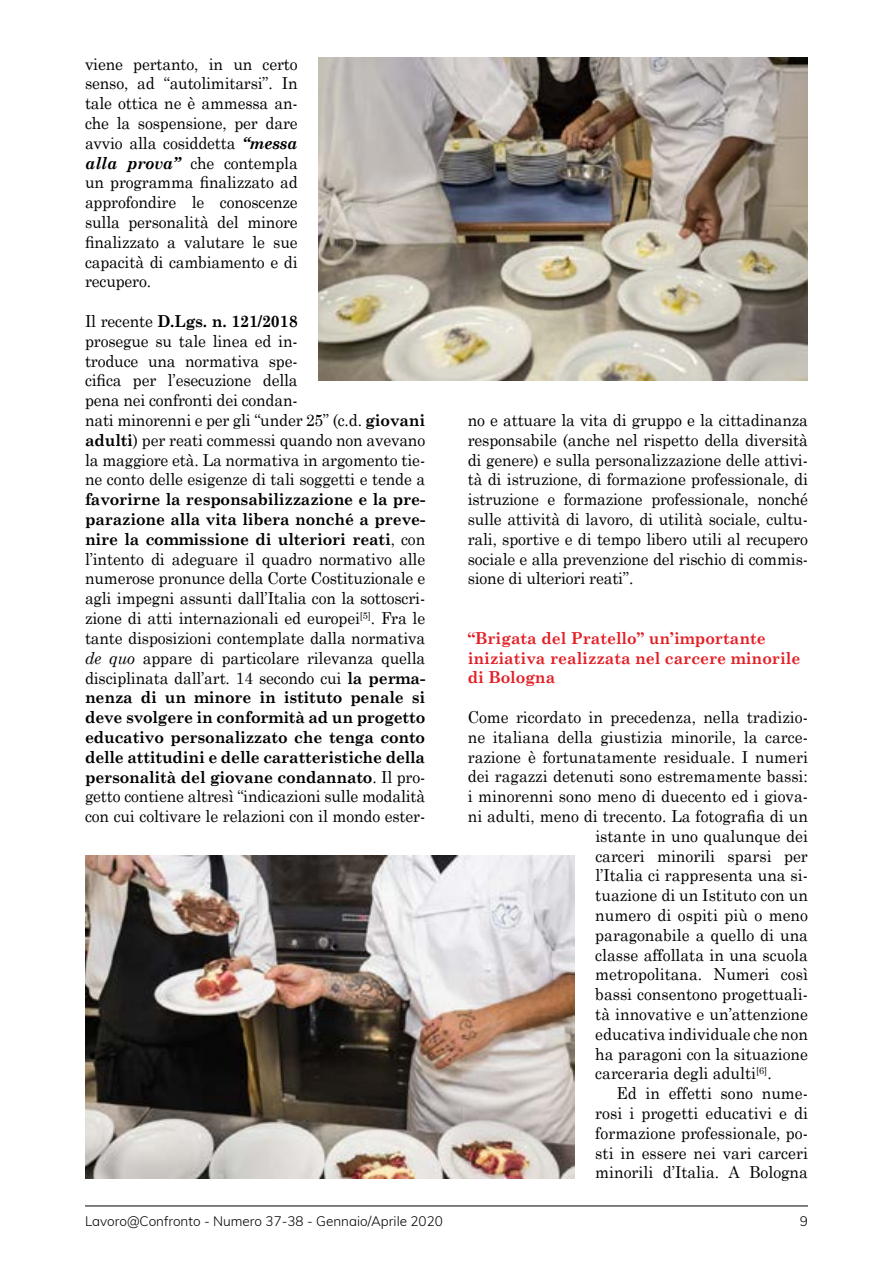
<style>
.page{position:relative;width:893px;height:1263px;background:#fff}
.page>*{position:absolute;margin:0;border:0;box-sizing:border-box;transform-origin:0 0}
.t1{font:16.5px/19.8px "Century Schoolbook";color:#000;text-align:justify;scale:.95 1}
.t2{font:700 16.5px/19.8px "Century Schoolbook";color:#e21f26;scale:.95 1}
.t3{font:300 13.5px "Muli";color:#000}
.s1{font-weight:700;font-style:italic}
.s2{font-weight:700}
.s3{font-style:italic}
</style>
<div class="page">
<hr style="left:85px;top:1205px;width:723px;height:1px;background:#000">
<img style="left:319px;top:57px;width:489px;height:324px">
<img style="left:85px;top:855px;width:489px;height:323px">
<p class="t1" style="left:85px;top:53px;width:225px">viene pertanto, in un certo senso, ad “autolimitarsi”. In tale ottica ne è ammessa an&shy;che la sospensione, per dare avvio alla cosiddetta <span class="s1">“messa alla prova”</span> che contempla un programma finalizzato ad approfondire le conoscenze sulla personalità del minore finalizzato a valutare le sue capacità di cambiamento e di recupero.</p>
<p class="t1" style="left:85px;top:311px;width:360px;text-align:left">Il recente <span class="s2">D.Lgs. n. 121/2018<br></span>prosegue su tale linea ed in-<br>troduce una normativa spe-<br>cifica per l’esecuzione della<br>pena nei confronti dei condan-<br>nati minorenni e per gli “under 25” (c.d. <span class="s2">giovani adulti</span>) per reati commessi quando non avevano la maggiore età. La normativa in argomento tie&shy;ne conto delle esigenze di tali soggetti e tende a</p>
<p class="t1" style="left:85px;top:489px;width:360px"><span class="s2">favorirne la responsabilizzazione e la pre&shy;parazione alla vita libera nonché a preve&shy;nire la commissione di ulteriori reati</span>, con l’intento di adeguare il quadro normativo alle numerose pronunce della Corte Costituzionale e agli impegni assunti dall’Italia con la sottoscri&shy;zione di atti internazionali ed europei<sup>[5]</sup>. Fra le tante disposizioni contemplate dalla normativa <span class="s3">de quo</span> appare di particolare rilevanza quella disciplinata dall’art. 14 secondo cui <span class="s2">la perma&shy;nenza di un minore in istituto penale si deve svolgere in conformità ad un progetto educativo personalizzato che tenga conto delle attitudini e delle caratteristiche della personalità del giovane condannato</span>. Il pro&shy;getto contiene altresì “indicazioni sulle modalità con cui coltivare le relazioni con il mondo ester-</p>
<p class="t1" style="left:468px;top:410px;width:360px">no e attuare la vita di gruppo e la cittadinanza responsabile (anche nel rispetto della diversità di genere) e sulla personalizzazione delle attivi&shy;tà di istruzione, di formazione professionale, di istruzione e formazione professionale, nonché sulle attività di lavoro, di utilità sociale, cultu&shy;rali, sportive e di tempo libero utili al recupero sociale e alla prevenzione del rischio di commis&shy;sione di ulteriori reati”.</p>
<p class="t2" style="left:468px;top:627px;width:352px">“Brigata del Pratello” un’importante iniziativa realizzata nel carcere minorile di Bologna</p>
<p class="t1" style="left:468px;top:707px;width:360px">Come ricordato in precedenza, nella tradizio-</p>
<p class="t1" style="left:468px;top:726px;width:360px">ne italiana della giustizia minorile, la carce-</p>
<p class="t1" style="left:468px;top:746px;width:360px">razione è fortunatamente residuale. I numeri</p>
<p class="t1" style="left:468px;top:766px;width:360px">dei ragazzi detenuti sono estremamente bassi:</p>
<p class="t1" style="left:468px;top:786px;width:360px">i minorenni sono meno di duecento ed i giova-</p>
<p class="t1" style="left:468px;top:806px;width:360px">ni adulti, meno di trecento. La fotografia di un</p>
<p class="t1" style="left:595px;top:825px;width:225px">istante in uno qualunque dei</p>
<p class="t1" style="left:595px;top:845px;width:225px">carceri minorili sparsi per</p>
<p class="t1" style="left:595px;top:865px;width:225px">l’Italia ci rappresenta una si-</p>
<p class="t1" style="left:595px;top:885px;width:225px">tuazione di un Istituto con un</p>
<p class="t1" style="left:595px;top:905px;width:225px">numero di ospiti più o meno</p>
<p class="t1" style="left:595px;top:924px;width:225px">paragonabile a quello di una</p>
<p class="t1" style="left:595px;top:944px;width:225px">classe affollata in una scuola</p>
<p class="t1" style="left:595px;top:964px;width:225px">metropolitana. Numeri così</p>
<p class="t1" style="left:595px;top:984px;width:225px">bassi consentono progettuali-</p>
<p class="t1" style="left:595px;top:1004px;width:225px">tà innovative e un’attenzione</p>
<p class="t1" style="left:595px;top:1023px;width:225px">educativa individuale che non</p>
<p class="t1" style="left:595px;top:1043px;width:225px">ha paragoni con la situazione</p>
<p class="t1" style="left:595px;top:1063px;width:187px">carceraria degli adulti<sup>[6]</sup>.</p>
<p class="t1" style="left:617px;top:1083px;width:203px">Ed in effetti sono nume-</p>
<p class="t1" style="left:595px;top:1103px;width:225px">rosi i progetti educativi e di</p>
<p class="t1" style="left:595px;top:1122px;width:225px">formazione professionale, po-</p>
<p class="t1" style="left:595px;top:1142px;width:225px">sti in essere nei vari carceri</p>
<p class="t1" style="left:595px;top:1162px;width:225px">minorili d’Italia. A Bologna</p>
<p class="t3" style="left:85px;top:1212px;width:359px">Lavoro@Confronto - Numero 37-38 - Gennaio/Aprile 2020</p>
<p class="t3" style="left:800px;top:1212px;width:10px">9</p>
</div>
